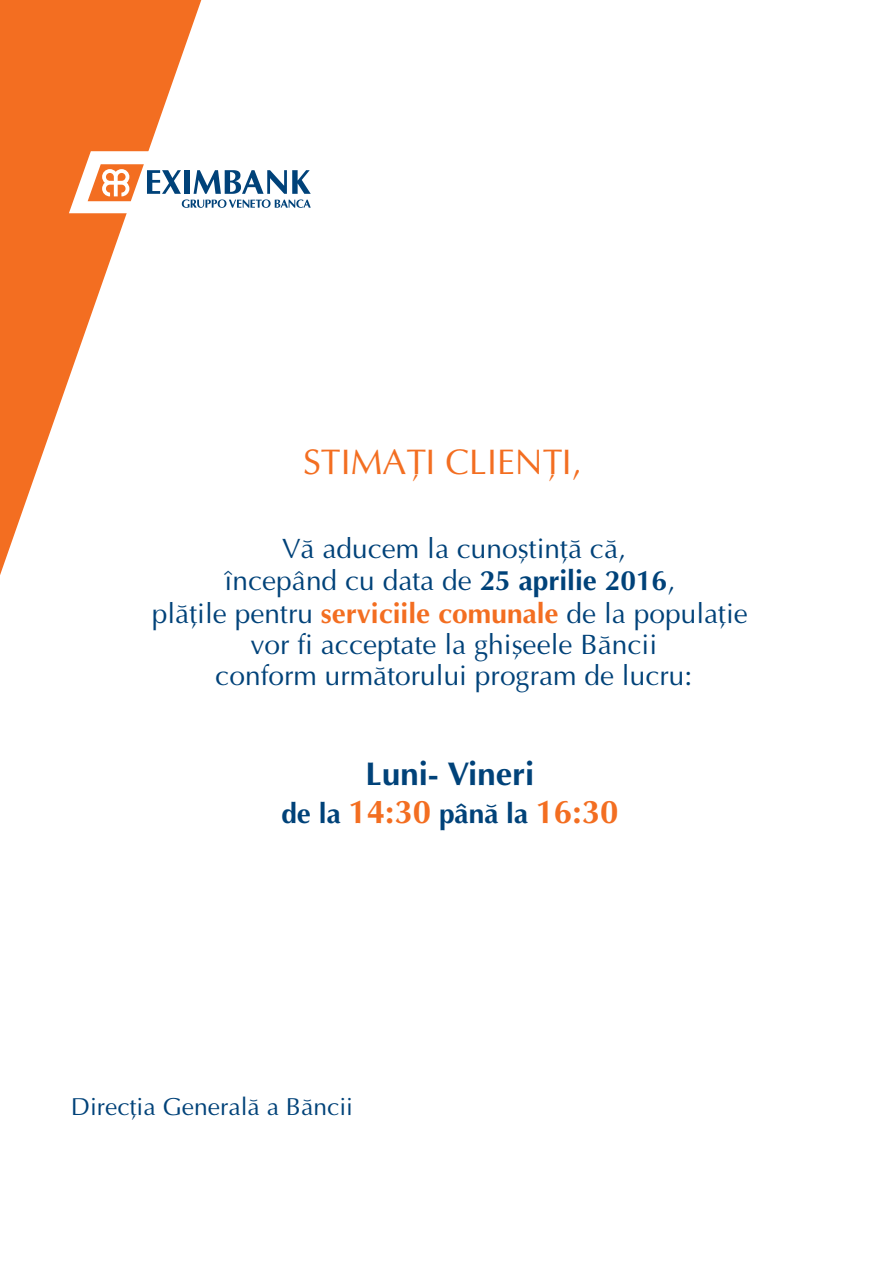
<style>
.page{position:relative;width:893px;height:1263px;background:#fff}
.page>*{position:absolute;margin:0;border:0;box-sizing:border-box;transform-origin:0 0}
.t1{font:35.7px "AG Opus SER";color:#f36e21}
.t2{font:700 33px "AG Opus SER";color:#004279}
.t3{font:700 33px "AG Opus SER";color:#f36e21}
.t4{font:28.2px/31.8px "AG Opus SER";color:#004279;text-align:center}
.t5{font:700 28.2px "AG Opus SER";color:#004279}
.t6{font:24.6px "AG Opus SER";color:#004279}
.s1{font-weight:700}
.s2{font-weight:700;color:#f36e21}
</style>
<div class="page">
<svg style="left:0;top:0;width:202px;height:575px"></svg>
<svg style="left:69px;top:151px;width:242px;height:62px"></svg>
<p class="t1" style="left:303px;top:447px;width:280px">STIMA|I CLIEN|I,</p>
<p class="t4" style="left:152px;top:535px;width:598px">V[ aducem la cuno’tin\[ c[,<br>]ncep=nd cu data de <span class="s1">25 aprilie 2016</span>,<br>pl[\ile pentru <span class="s2">serviciile comunale</span> de la popula\ie vor fi acceptate la ghi’eele B[ncii<br>conform urm[torului program de lucru:</p>
<p class="t2" style="left:366px;top:760px;width:170px">Luni- Vineri</p>
<p class="t3" style="left:349px;top:798px;width:84px">14:30</p>
<p class="t3" style="left:536px;top:798px;width:84px">16:30</p>
<p class="t5" style="left:281px;top:802px;width:61px">de la</p>
<p class="t5" style="left:439px;top:802px;width:91px">p=n[ la</p>
<p class="t6" style="left:71px;top:1097px;width:284px">Direc\ia General[ a B[ncii</p>
</div>
